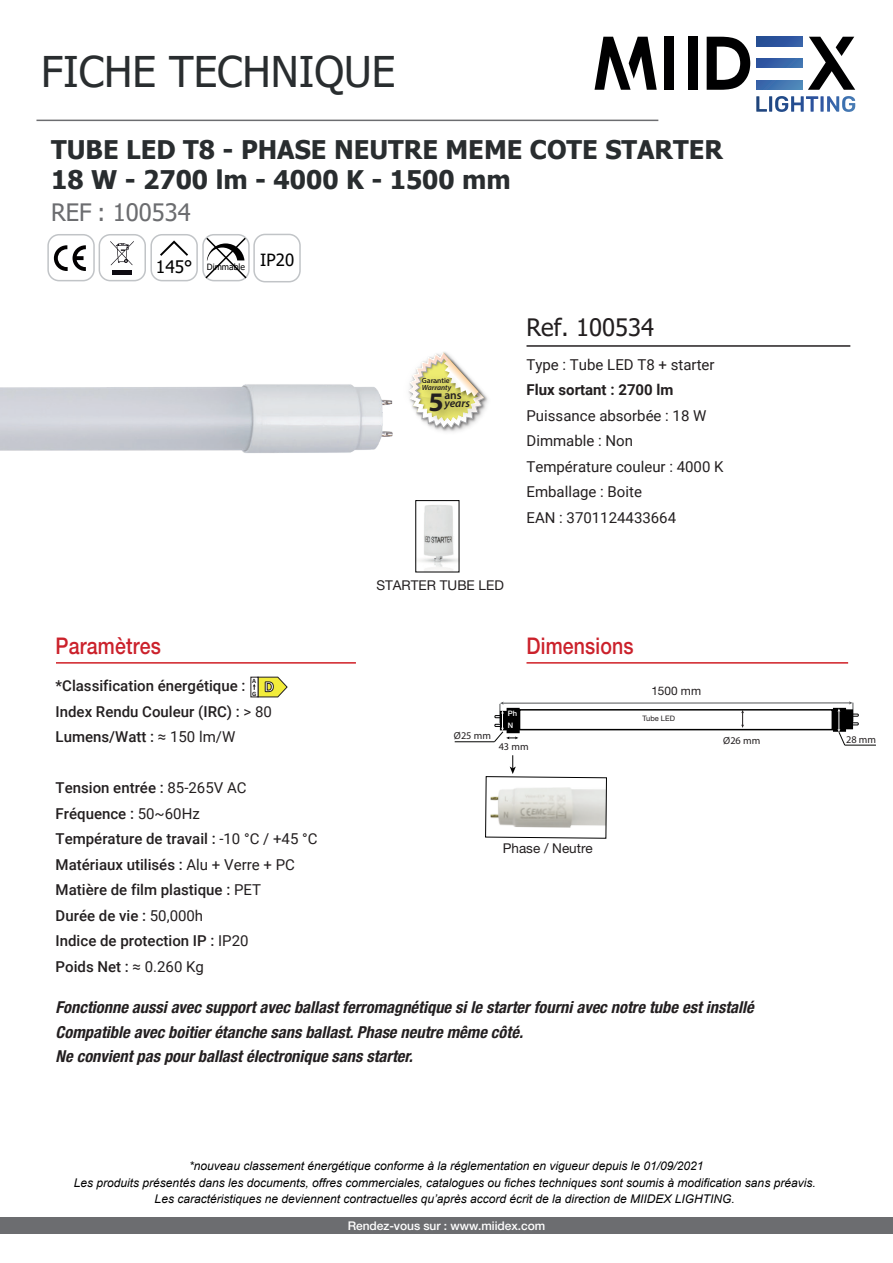
<style>
.page{position:relative;width:893px;height:1263px;background:#fff}
.page>*{position:absolute;margin:0;border:0;box-sizing:border-box;transform-origin:0 0}
.t1{font:42.3px "Tahoma";color:#292d2f}
.t2{font:700 26.85px "Myriad Pro";color:#231f20}
.t3{font:700 25.65px/30.6px "Tahoma";color:#292d2f}
.t4{font:24px "Tahoma";color:#231f20}
.t5{font:24px "Tahoma";color:#6c6d70}
.t6{font:500 22.95px "Helvetica Neue LT Std";letter-spacing:.01em;color:#cb212b;scale:.85 1}
.t7{font:italic 700 condensed 16.5px/24px "Helvetica Neue LT Std";color:#231f20}
.t8{font:500 15px/25.5px "Roboto";color:#231f20}
.t9{font:15px/25.5px "Roboto";color:#231f20}
.t10{font:700 15px "Roboto";color:#231f20}
.t11{font:13.5px "Helvetica Neue LT Std";color:#231f20}
.t12{font:italic 12px/15.9px "Arial";color:#000001;text-align:center}
.t13{font:500 12px "Helvetica Neue LT Std";letter-spacing:-.005em;color:#fff}
.t14{font:11.85px "Helvetica Neue LT Std";color:#231f20}
.t15{font:italic 600 11.55px "Myriad Pro";color:#231f20}
.t16{font:600 11.55px "Myriad Pro";color:#231f20}
.t17{font:10.35px "Myriad Pro";color:#231f20}
.t18{font:8.7px "Tahoma";color:#000}
.t19{font:600 7.5px "Myriad Pro";color:#231f20}
.t20{font:italic 600 7.5px "Myriad Pro";color:#231f20}
.t21{font:7.5px "Helvetica Neue LT Std";color:#231f20}
.t22{font:500 7.5px/12px "Helvetica Neue LT Std";color:#fff}
.t23{font:700 6.6px/12.9px "Calibri";color:#231f20}
.s1{font-size:17.25px}
.s2{font-weight:400}
.s3{font-weight:400;font-size:15.15px}
.s4{font-size:15.15px}
</style>
<div class="page">
<img style="left:0;top:384px;width:393px;height:69px">
<img style="left:418px;top:505px;width:39px;height:65px">
<hr style="left:503px;top:703px;width:347px;height:1px;background:#535557">
<hr style="left:845px;top:745px;width:31px;height:1px;background:#040503">
<svg style="left:741px;top:712px;width:3px;height:15px"></svg>
<div style="left:519px;top:709px;width:314px;height:21px;border:2px solid #000"></div>
<div style="left:507px;top:708px;width:13px;height:25px;background:#000"></div>
<div style="left:833px;top:708px;width:13px;height:24px;background:#000"></div>
<svg style="left:837px;top:701px;width:21px;height:45px"></svg>
<svg style="left:485px;top:755px;width:122px;height:84px"></svg>
<hr style="left:455px;top:741px;width:39px;height:1px;background:#040503">
<svg style="left:494px;top:702px;width:24px;height:40px"></svg>
<hr style="left:526px;top:345px;width:324px;height:2px;background:#231f20">
<hr style="left:36px;top:120px;width:622px;height:1px;background:#6c6d70">
<svg style="left:808px;top:37px;width:47px;height:53px"></svg>
<svg style="left:707px;top:37px;width:43px;height:53px"></svg>
<div style="left:688px;top:37px;width:9px;height:53px;background:#000001"></div>
<div style="left:664px;top:37px;width:10px;height:53px;background:#000001"></div>
<svg style="left:756px;top:96px;width:99px;height:16px"></svg>
<svg style="left:595px;top:37px;width:62px;height:53px"></svg>
<svg style="left:756px;top:37px;width:47px;height:9px"></svg>
<svg style="left:756px;top:58px;width:47px;height:10px"></svg>
<svg style="left:756px;top:80px;width:47px;height:10px"></svg>
<div style="left:47px;top:234px;width:48px;height:47px;border:1px solid #c1c4c7;border-radius:11px"></div>
<div style="left:99px;top:234px;width:47px;height:47px;border:1px solid #c1c4c7;border-radius:11px"></div>
<svg style="left:54px;top:245px;width:32px;height:26px"></svg>
<svg style="left:110px;top:241px;width:24px;height:24px"></svg>
<div style="left:112px;top:270px;width:20px;height:5px;background:#0f0c12"></div>
<div style="left:150px;top:234px;width:48px;height:47px;border:1px solid #c1c4c7;border-radius:11px"></div>
<svg style="left:160px;top:240px;width:28px;height:16px"></svg>
<div style="left:202px;top:234px;width:48px;height:47px;border:1px solid #c1c4c7;border-radius:11px"></div>
<svg style="left:204px;top:236px;width:44px;height:44px"></svg>
<div style="left:253px;top:234px;width:48px;height:48px;border:1px solid #c1c4c7;border-radius:11px"></div>
<svg style="left:409px;top:352px;width:71px;height:77px"></svg>
<img style="left:413px;top:368px;width:54px;height:7px">
<img style="left:413px;top:375px;width:56px;height:34px">
<img style="left:420px;top:380px;width:40px;height:52px">
<img style="left:436px;top:381px;width:43px;height:8px">
<img style="left:435px;top:389px;width:52px;height:38px">
<div style="left:0;top:1217px;width:893px;height:16px;background:#6c6d70"></div>
<hr style="left:526px;top:662px;width:322px;height:2px;background:#d01f26">
<hr style="left:56px;top:662px;width:300px;height:2px;background:#d01f26">
<svg style="left:251px;top:677px;width:2px;height:20px"></svg>
<svg style="left:253px;top:677px;width:35px;height:20px"></svg>
<h1 class="t1" style="left:41px;top:43px;width:356px">FICHE TECHNIQUE</h1>
<h3 class="t3" style="left:51px;top:135px;width:673px">TUBE LED T8 - PHASE NEUTRE MEME COTE STARTER<br>18 W - 2700 lm - 4000 K - 1500 mm</h3>
<h3 class="t5" style="left:51px;top:196px;width:141px">REF : 100534</h3>
<p class="t18" style="left:156px;top:261px;width:140px"><span class="s1">145°</span> Dimmable <sup>IP20</sup></p>
<h3 class="t6" style="left:56px;top:632px;width:125px">Paramètres</h3>
<p class="t23" style="left:252px;top:674px;width:6px">A<br>G</p>
<p class="t8" style="left:56px;top:673px;width:218px">*Classification énergétique :<br>Index Rendu Couleur (IRC) : <span class="s2">&gt; 80<br></span>Lumens/Watt : <span class="s3">≈ 150</span> <span class="s2">lm/W</span></p>
<p class="t8" style="left:56px;top:775px;width:263px">Tension entrée : <span class="s2">85-265V AC<br></span>Fréquence : <span class="s2">50~60Hz<br></span>Température de travail <span class="s4">:</span> <span class="s2">-10 °C / +45 °C<br></span>Matériaux utilisés : <span class="s2">Alu + Verre + PC<br></span>Matière de film plastique : <span class="s2">PET<br></span>Durée de vie : <span class="s2">50,000h<br></span>Indice de protection IP : <span class="s2">IP20<br></span>Poids Net : <span class="s3">≈</span> <span class="s2">0.260 Kg</span></p>
<p class="t19" style="left:422px;top:375px;width:30px">Garantie</p>
<p class="t20" style="left:422px;top:382px;width:31px">Warranty</p>
<h2 class="t2" style="left:428px;top:384px;width:16px">5</h2>
<p class="t16" style="left:444px;top:388px;width:19px">ans</p>
<p class="t15" style="left:444px;top:396px;width:27px">years</p>
<p class="t11" style="left:376px;top:577px;width:129px">STARTER TUBE LED</p>
<h3 class="t4" style="left:526px;top:311px;width:129px">Ref. 100534</h3>
<p class="t9" style="left:526px;top:351px;width:190px">Type : Tube LED T8 + starter</p>
<p class="t10" style="left:526px;top:380px;width:149px">Flux sortant : 2700 lm</p>
<p class="t9" style="left:526px;top:402px;width:199px">Puissance absorbée : 18 W<br>Dimmable : Non<br>Température couleur : 4000 K<br>Emballage : Boite<br>EAN : 3701124433664</p>
<h3 class="t6" style="left:526px;top:632px;width:128px">Dimensions</h3>
<p class="t14" style="left:651px;top:683px;width:51px">1500 mm</p>
<p class="t17" style="left:454px;top:729px;width:38px">Ø25 mm</p>
<p class="t22" style="left:508px;top:707px;width:11px">Ph<br>N</p>
<p class="t21" style="left:643px;top:714px;width:34px">Tube LED</p>
<p class="t17" style="left:499px;top:740px;width:31px">43 mm</p>
<p class="t11" style="left:503px;top:840px;width:92px">Phase / Neutre</p>
<p class="t17" style="left:723px;top:734px;width:38px">Ø26 mm</p>
<p class="t7" style="left:56px;top:996px;width:700px">Fonctionne aussi avec support avec ballast ferromagnétique si le starter fourni avec notre tube est installé<br>Compatible avec boitier étanche sans ballast. Phase neutre même côté.<br>Ne convient pas pour ballast électronique sans starter.</p>
<p class="t17" style="left:846px;top:733px;width:31px">28 mm</p>
<p class="t12" style="left:189px;top:1158px;width:516px">*nouveau classement énergétique conforme à la réglementation en vigueur depuis le 01/09/2021</p>
<p class="t12" style="left:74px;top:1175px;width:743px">Les produits présentés dans les documents, offres commerciales, catalogues ou fiches techniques sont soumis à modification sans préavis.<br>Les caractéristiques ne deviennent contractuelles qu’après accord écrit de la direction de MIIDEX LIGHTING.</p>
<p class="t13" style="left:348px;top:1218px;width:199px">Rendez-vous sur : www.miidex.com</p>
</div>
